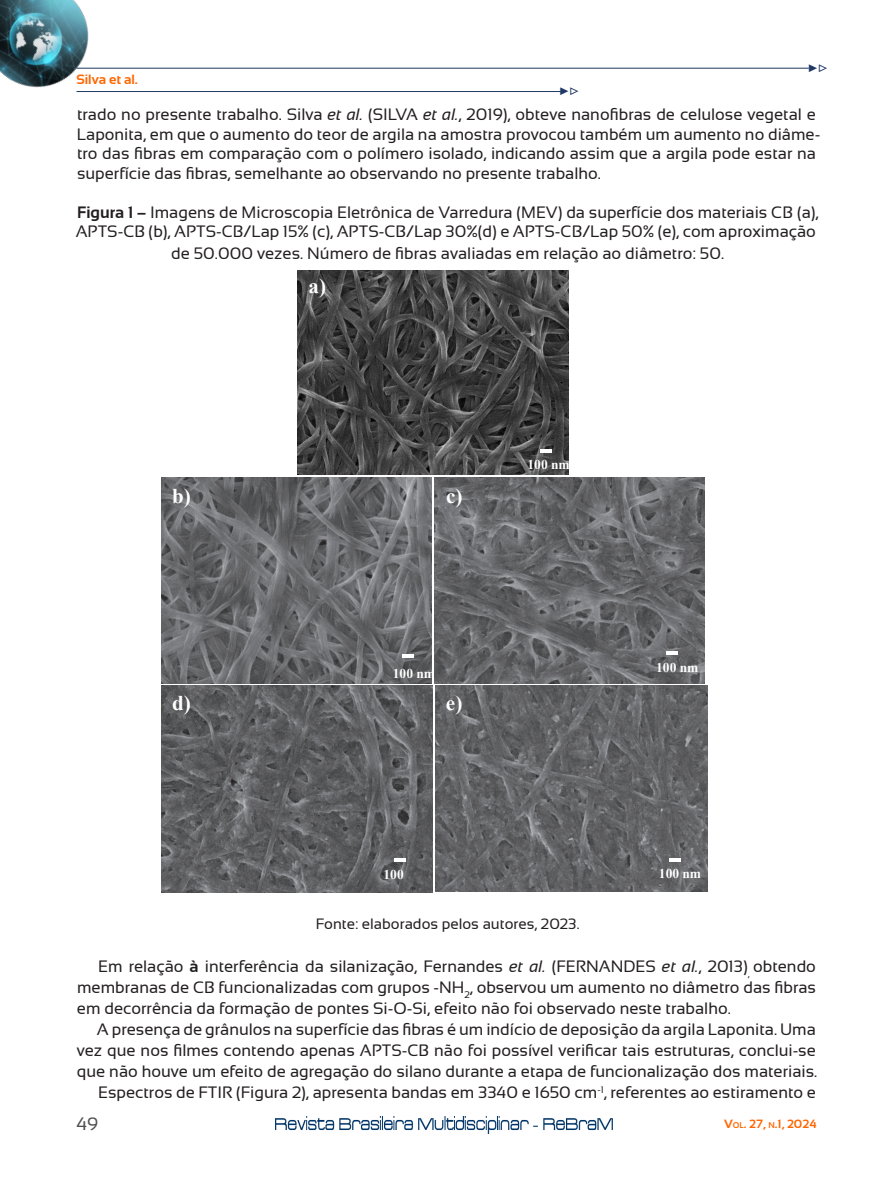
<style>
.page{position:relative;width:893px;height:1191px;background:#fff}
.page>*{position:absolute;margin:0;border:0;box-sizing:border-box;transform-origin:0 0}
.t1{font:700 21px "Times New Roman";color:#fff}
.t2{font:18px "Sansation";color:#4f4f50}
.t3{font:16.5px/19.5px "Sansation";color:#231f20}
.t4{font:16.5px "Minion Pro";color:#1f3864}
.t5{font:15px "Sansation";color:#231f20}
.t6{font:700 13.5px "Times New Roman";letter-spacing:.005em;color:#fff}
.t7{font:700 13.5px "Sansation";color:#f60}
.t8{font:700 12px "Sansation";color:#f60}
.s1{font-style:italic}
.s2{font-weight:700}
.s3{font-size:8.4px}
</style>
<div class="page">
<img style="left:275px;top:1116px;width:338px;height:17px">
<img style="left:0;top:0;width:140px;height:92px">
<hr style="left:77px;top:91px;width:485px;height:1px;background:#1f3864">
<hr style="left:76px;top:68px;width:733px;height:1px;background:#1f3864">
<img style="left:162px;top:478px;width:270px;height:205px">
<svg style="left:402px;top:654px;width:12px;height:3px"></svg>
<img style="left:434px;top:478px;width:270px;height:205px">
<svg style="left:667px;top:651px;width:11px;height:3px"></svg>
<img style="left:161px;top:685px;width:272px;height:207px">
<hr style="left:394px;top:858px;width:12px;height:4px;background:#fff">
<img style="left:435px;top:685px;width:272px;height:207px">
<svg style="left:669px;top:858px;width:12px;height:3px"></svg>
<img style="left:298px;top:270px;width:271px;height:205px">
<svg style="left:540px;top:449px;width:12px;height:3px"></svg>
<p class="t4" style="left:828px;top:80px;width:21px;rotate:-180deg">◁◀</p>
<p class="t3" style="left:77px;top:105px;width:745px">trado no presente trabalho. Silva <span class="s1">et al.</span> (SILVA <span class="s1">et al.</span>, 2019), obteve nanofibras de celulose vegetal e Laponita, em que o aumento do teor de argila na amostra provocou também um aumento no diâme&shy;tro das fibras em comparação com o polímero isolado, indicando assim que a argila pode estar na superfície das fibras, semelhante ao observando no presente trabalho.</p>
<p class="t3" style="left:76px;top:202px;width:744px"><span class="s2">Figura 1 –</span> Imagens de Microscopia Eletrônica de Varredura (MEV) da superfície dos materiais CB (a),<br>APTS-CB (b), APTS-CB/Lap 15% (c), APTS-CB/Lap 30%(d) e APTS-CB/Lap 50% (e), com aproximação</p>
<p class="t3" style="left:171px;top:243px;width:555px">de 50.000 vezes. Número de fibras avaliadas em relação ao diâmetro: 50.</p>
<p class="t7" style="left:76px;top:72px;width:63px">Silva et al.</p>
<p class="t4" style="left:579px;top:104px;width:21px;rotate:-180deg">◁◀</p>
<p class="t1" style="left:172px;top:480px;width:20px">b)</p>
<p class="t1" style="left:172px;top:688px;width:20px">d)</p>
<p class="t1" style="left:309px;top:271px;width:19px">a)</p>
<p class="t1" style="left:446px;top:480px;width:18px">c)</p>
<p class="t6" style="left:393px;top:663px;width:44px">100 nm</p>
<p class="t1" style="left:446px;top:688px;width:18px">e)</p>
<p class="t6" style="left:383px;top:865px;width:22px">100</p>
<p class="t6" style="left:527px;top:454px;width:44px">100 nm</p>
<p class="t6" style="left:656px;top:657px;width:44px">100 nm</p>
<p class="t6" style="left:659px;top:864px;width:44px">100 nm</p>
<p class="t5" style="left:316px;top:915px;width:265px">Fonte: elaborados pelos autores, 2023.</p>
<p class="t3" style="left:77px;top:955px;width:741px;line-height:21.1px;text-align:justify;text-indent:21px">Em relação <span class="s2">à</span> interferência da silanização, Fernandes <span class="s1">et al.</span> (FERNANDES <span class="s1">et al.</span>, 2013)<sub>,</sub> obtendo membranas de CB funcionalizadas com grupos -NH<sub>2</sub>, observou um aumento no diâmetro das fibras em decorrência da formação de pontes Si-O-Si, efeito não foi observado neste trabalho.</p>
<p class="t3" style="left:77px;top:1018px;width:742px;line-height:21.1px;text-align:justify;text-indent:20px">A presença de grânulos na superfície das fibras é um indício de deposição da argila Laponita. Uma vez que nos filmes contendo apenas APTS-CB não foi possível verificar tais estruturas, conclui-se que não houve um efeito de agregação do silano durante a etapa de funcionalização dos materiais.</p>
<p class="t3" style="left:98px;top:1083px;width:719px">Espectros de FTIR (Figura 2), apresenta bandas em 3340 e 1650 cm<sup>-1</sup>, referentes ao estiramento e</p>
<p class="t2" style="left:76px;top:1113px;width:23px">49</p>
<p class="t8" style="left:724px;top:1117px;width:94px">V<span class="s3">ol</span>. 27, <span class="s3">n</span>.1, 2024</p>
</div>
